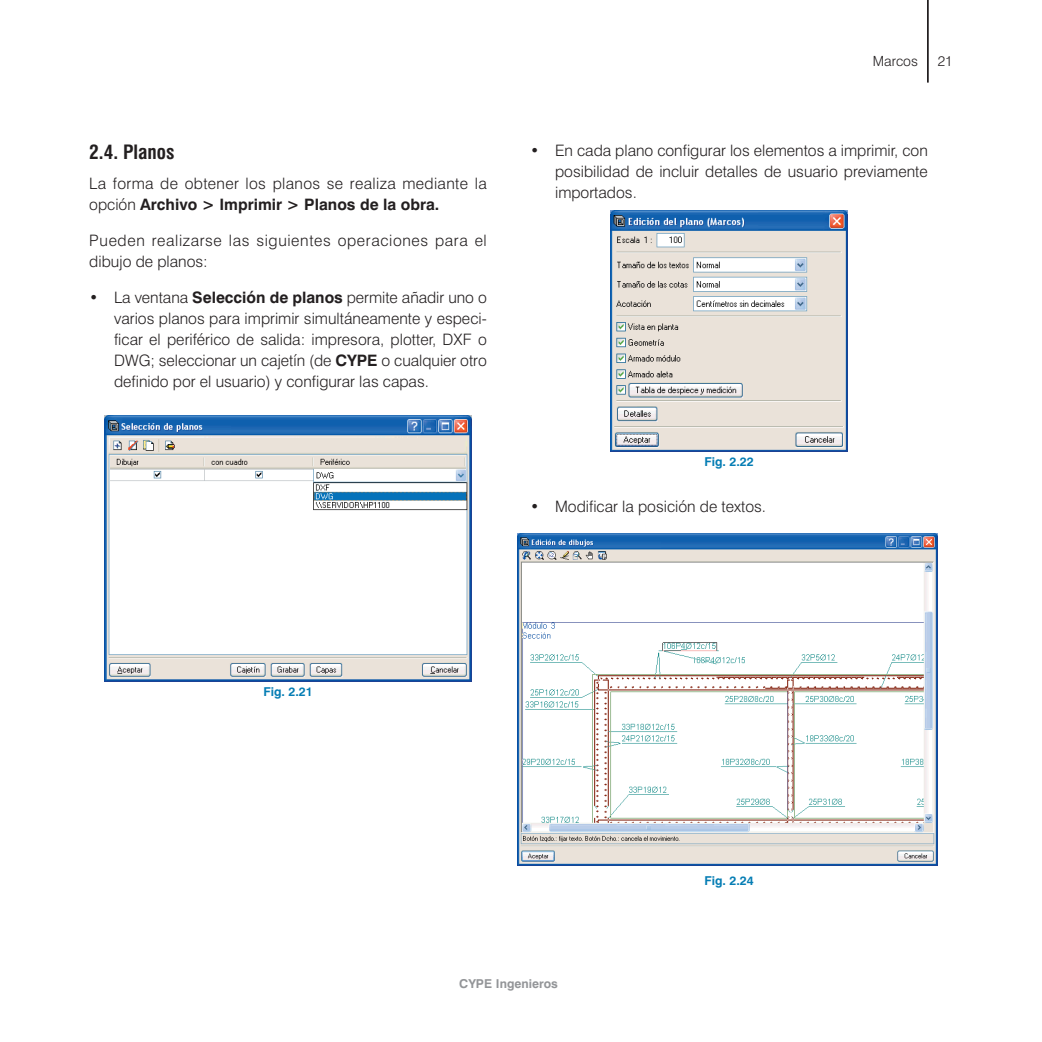
<style>
.page{position:relative;width:1042px;height:1042px;background:#fff}
.page>*{position:absolute;margin:0;border:0;box-sizing:border-box;transform-origin:0 0}
.t1{font:700 condensed 19.25px "Swiss 721 BT";color:#231f20}
.t2{font:300 15.75px/21px "Swiss 721 BT";color:#231f20;text-align:justify}
.t3{font:300 15.75px/21px "Swiss 721 BT";letter-spacing:.02em;color:#231f20}
.t4{font:300 15.75px/21px "Swiss 721 BT";letter-spacing:.04em;color:#231f20}
.t5{font:300 14px "Swiss 721 BT";color:#231f20}
.t6{font:700 12.25px "Swiss 721 BT";color:#057db4}
.t7{font:700 12.25px "Swiss 721 BT";color:#939598}
.s1{font-weight:700}
</style>
<div class="page">
<img style="left:104px;top:415px;width:368px;height:266px">
<hr style="left:927px;top:0;width:2px;height:83px;background:#231f20">
<img style="left:610px;top:211px;width:237px;height:240px">
<img style="left:517px;top:533px;width:421px;height:333px">
<p class="t1" style="left:89px;top:141px;width:87px">2.4. Planos</p>
<p class="t3" style="left:89px;top:173px;width:399px">La forma de obtener los planos se realiza mediante la opción <span class="s1">Archivo &gt; Imprimir &gt; Planos de la obra.</span></p>
<p class="t4" style="left:89px;top:230px;width:399px">Pueden realizarse las siguientes operaciones para el dibujo de planos:</p>
<p class="t2" style="left:114px;top:287px;width:374px;text-indent:-25px">• La ventana <span class="s1">Selección de planos</span> permite añadir uno o varios planos para imprimir simultáneamente y especi&shy;ficar el periférico de salida: impresora, plotter, DXF o DWG; seleccionar un cajetín (de <span class="s1">CYPE</span> o cualquier otro definido por el usuario) y configurar las capas.</p>
<p class="t5" style="left:873px;top:53px;width:47px">Marcos</p>
<p class="t5" style="left:938px;top:53px;width:16px">21</p>
<p class="t2" style="left:555px;top:140px;width:374px;text-indent:-25px">• En cada plano configurar los elementos a imprimir, con posibilidad de incluir detalles de usuario previamente importados.</p>
<p class="t6" style="left:704px;top:455px;width:51px">Fig. 2.22</p>
<p class="t2" style="left:530px;top:496px;width:237px">• Modificar la posición de textos.</p>
<p class="t6" style="left:263px;top:684px;width:51px">Fig. 2.21</p>
<p class="t6" style="left:704px;top:874px;width:51px">Fig. 2.24</p>
<p class="t7" style="left:459px;top:976px;width:100px">CYPE Ingenieros</p>
</div>
